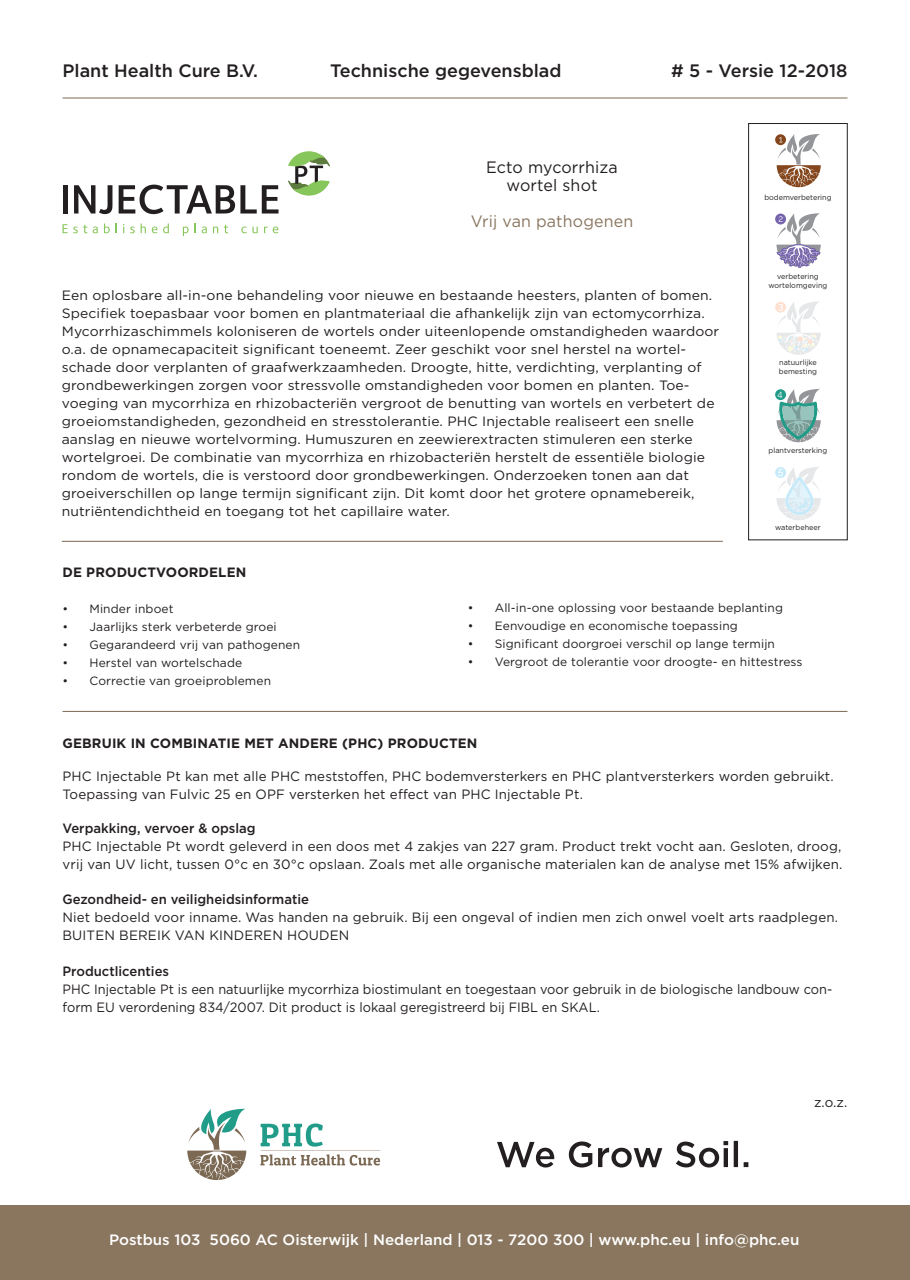
<style>
.page{position:relative;width:910px;height:1280px;background:#fff}
.page>*{position:absolute;margin:0;border:0;box-sizing:border-box;transform-origin:0 0}
.t1{font:500 18px "Gotham";color:#231f20}
.t2{font:16.5px/18px "Gotham";letter-spacing:.01em;color:#231f20;text-align:center}
.t3{font:16.5px "Gotham";letter-spacing:.01em;color:#8a765f}
.t4{font:500 15px "Gotham";color:#fff}
.t5{font:13.5px/18px "Gotham";letter-spacing:.01em;color:#231f20}
.t6{font:13.5px/18px "Gotham";letter-spacing:.01em;color:#231f20;scale:.95 1}
.t7{font:500 13.5px "Gotham";color:#231f20}
.t8{font:700 13.5px "Gotham";letter-spacing:.01em;color:#231f20}
.t9{font:12px "Gotham";letter-spacing:.01em;color:#231f20}
.t10{font:9.3px "Raleway";color:#fff}
.t11{font:7.5px/9px "Gotham";color:#231f20;text-align:center}
</style>
<div class="page">
<hr style="left:63px;top:98px;width:784px;height:1px;background:#7c6954">
<div style="left:0;top:1205px;width:910px;height:75px;background:#8a765f"></div>
<svg style="left:260px;top:1123px;width:120px;height:42px"></svg>
<svg style="left:187px;top:1109px;width:59px;height:71px"></svg>
<svg style="left:497px;top:1141px;width:251px;height:26px"></svg>
<hr style="left:62px;top:541px;width:661px;height:1px;background:#7c6954">
<hr style="left:63px;top:711px;width:784px;height:1px;background:#7c6954">
<div style="left:748px;top:123px;width:99px;height:417px;border:1px solid #231f20"></div>
<div style="left:775px;top:134px;width:11px;height:11px;background:#84461d;border-radius:50%"></div>
<svg style="left:777px;top:134px;width:44px;height:53px"></svg>
<svg style="left:775px;top:213px;width:46px;height:55px"></svg>
<svg style="left:775px;top:301px;width:46px;height:54px"></svg>
<svg style="left:775px;top:389px;width:46px;height:53px"></svg>
<svg style="left:775px;top:467px;width:46px;height:53px"></svg>
<div style="left:63px;top:185px;width:5px;height:28px;background:#231f20"></div>
<svg style="left:74px;top:185px;width:38px;height:29px"></svg>
<svg style="left:119px;top:185px;width:160px;height:29px"></svg>
<svg style="left:63px;top:224px;width:35px;height:9px"></svg>
<svg style="left:104px;top:223px;width:6px;height:10px"></svg>
<svg style="left:130px;top:226px;width:5px;height:7px"></svg>
<svg style="left:141px;top:223px;width:5px;height:10px"></svg>
<svg style="left:152px;top:226px;width:5px;height:7px"></svg>
<svg style="left:163px;top:223px;width:6px;height:10px"></svg>
<svg style="left:183px;top:226px;width:6px;height:10px"></svg>
<svg style="left:202px;top:226px;width:5px;height:7px"></svg>
<svg style="left:213px;top:226px;width:5px;height:7px"></svg>
<svg style="left:224px;top:225px;width:4px;height:8px"></svg>
<svg style="left:241px;top:226px;width:17px;height:7px"></svg>
<svg style="left:264px;top:226px;width:14px;height:7px"></svg>
<svg style="left:288px;top:151px;width:42px;height:45px"></svg>
<h1 class="t1" style="left:63px;top:59px;width:197px">Plant Health Cure B.V.</h1>
<h1 class="t1" style="left:330px;top:59px;width:233px">Technische gegevensblad</h1>
<h1 class="t1" style="left:671px;top:59px;width:178px"># 5 - Versie 12-2018</h1>
<p class="t2" style="left:486px;top:158px;width:133px">Ecto mycorrhiza wortel shot</p>
<p class="t3" style="left:471px;top:211px;width:164px">Vrij van pathogenen</p>
<p class="t5" style="left:62px;top:286px;width:659px">Een oplosbare all-in-one behandeling voor nieuwe en bestaande heesters, planten of bomen.<br>Specifiek toepasbaar voor bomen en plantmateriaal die afhankelijk zijn van ectomycorrhiza.<br>Mycorrhizaschimmels koloniseren de wortels onder uiteenlopende omstandigheden waardoor o.a. de opnamecapaciteit significant toeneemt. Zeer geschikt voor snel herstel na wortel&shy;schade door verplanten of graafwerkzaamheden. Droogte, hitte, verdichting, verplanting of grondbewerkingen zorgen voor stressvolle omstandigheden voor bomen en planten. Toe&shy;voeging van mycorrhiza en rhizobacteriën vergroot de benutting van wortels en verbetert de groeiomstandigheden, gezondheid en stresstolerantie. PHC Injectable realiseert een snelle aanslag en nieuwe wortelvorming. Humuszuren en zeewierextracten stimuleren een sterke wortelgroei. De combinatie van mycorrhiza en rhizobacteriën herstelt de essentiële biologie rondom de wortels, die is verstoord door grondbewerkingen. Onderzoeken tonen aan dat groeiverschillen op lange termijn significant zijn. Dit komt door het grotere opnamebereik, nutriëntendichtheid en toegang tot het capillaire water.</p>
<p class="t11" style="left:764px;top:192px;width:69px">bodemverbetering</p>
<p class="t11" style="left:768px;top:272px;width:60px">verbetering wortelomgeving</p>
<p class="t11" style="left:779px;top:357px;width:40px;text-align:left">natuurlijke bemesting</p>
<p class="t10" style="left:778px;top:388px;width:7px">4</p>
<p class="t11" style="left:769px;top:445px;width:60px">plantversterking</p>
<p class="t11" style="left:775px;top:523px;width:47px">waterbeheer</p>
<p class="t8" style="left:63px;top:564px;width:185px">DE PRODUCTVOORDELEN</p>
<p class="t9" style="left:63px;top:601px;width:113px">• Minder inboet</p>
<p class="t9" style="left:63px;top:619px;width:216px">• Jaarlijks sterk verbeterde groei</p>
<p class="t9" style="left:63px;top:637px;width:239px">• Gegarandeerd vrij van pathogenen</p>
<p class="t9" style="left:63px;top:655px;width:181px">• Herstel van wortelschade</p>
<p class="t9" style="left:63px;top:673px;width:210px">• Correctie van groeiproblemen</p>
<p class="t9" style="left:468px;top:600px;width:317px">• All-in-one oplossing voor bestaande beplanting</p>
<p class="t9" style="left:468px;top:618px;width:272px">• Eenvoudige en economische toepassing</p>
<p class="t9" style="left:468px;top:636px;width:309px">• Significant doorgroei verschil op lange termijn</p>
<p class="t9" style="left:468px;top:654px;width:336px">• Vergroot de tolerantie voor droogte- en hittestress</p>
<p class="t8" style="left:63px;top:734px;width:416px">GEBRUIK IN COMBINATIE MET ANDERE (PHC) PRODUCTEN</p>
<p class="t5" style="left:63px;top:768px;width:773px;line-height:17.4px">PHC Injectable Pt kan met alle PHC meststoffen, PHC bodemversterkers en PHC plantversterkers worden gebruikt.<br>Toepassing van Fulvic 25 en OPF versterken het effect van PHC Injectable Pt.</p>
<p class="t7" style="left:63px;top:820px;width:195px">Verpakking, vervoer &amp; opslag</p>
<p class="t5" style="left:63px;top:837px;width:781px">PHC Injectable Pt wordt geleverd in een doos met 4 zakjes van 227 gram. Product trekt vocht aan. Gesloten, droog, vrij van UV licht, tussen 0°c en 30°c opslaan. Zoals met alle organische materialen kan de analyse met 15% afwijken.</p>
<p class="t7" style="left:63px;top:890px;width:248px">Gezondheid- en veiligheidsinformatie</p>
<p class="t5" style="left:63px;top:908px;width:777px">Niet bedoeld voor inname. Was handen na gebruik. Bij een ongeval of indien men zich onwel voelt arts raadplegen.<br>BUITEN BEREIK VAN KINDEREN HOUDEN</p>
<p class="t7" style="left:63px;top:962px;width:108px">Productlicenties</p>
<p class="t6" style="left:63px;top:980px;width:812px">PHC Injectable Pt is een natuurlijke mycorrhiza biostimulant en toegestaan voor gebruik in de biologische landbouw con&shy;form EU verordening 834/2007. Dit product is lokaal geregistreerd bij FIBL en SKAL.</p>
<p class="t5" style="left:814px;top:1093px;width:35px">z.o.z.</p>
<p class="t4" style="left:109px;top:1229px;width:692px">Postbus 103 5060 AC Oisterwijk | Nederland | 013 - 7200 300 | www.phc.eu | info@phc.eu</p>
</div>
